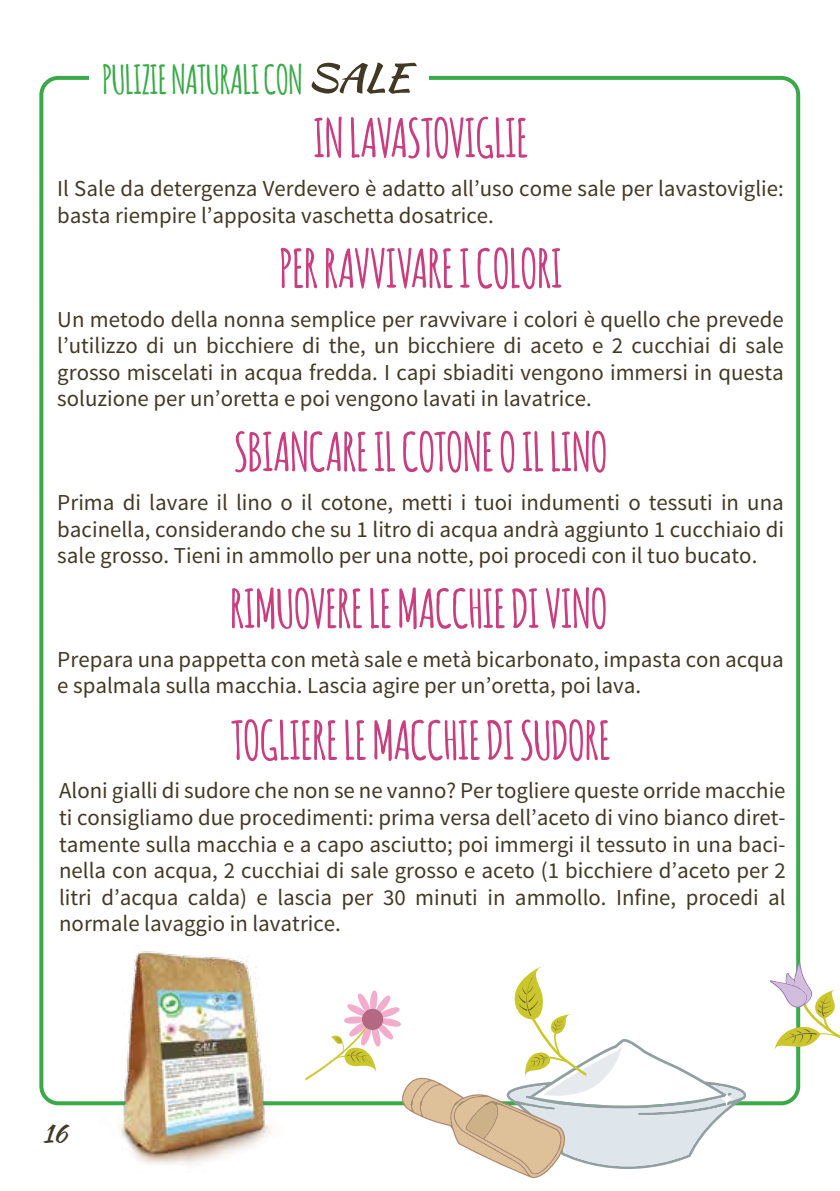
<style>
.page{position:relative;width:840px;height:1191px;background:#fff}
.page>*{position:absolute;margin:0;border:0;box-sizing:border-box;transform-origin:0 0}
.t1{font:700 52.2px "Amatic";color:#c83e7f}
.t2{font:700 39.2px "Amatic";color:#3aaa49}
.t3{font:24px "Kaushan Script";color:#423924}
.t4{font:22.8px/26.6px "Source Sans Pro";color:#423924;text-align:justify}
</style>
<div class="page">
<img style="left:65px;top:951px;width:240px;height:214px">
<svg style="left:770px;top:962px;width:69px;height:88px"></svg>
<svg style="left:305px;top:965px;width:441px;height:213px"></svg>
<svg style="left:311px;top:62px;width:105px;height:32px"></svg>
<h2 class="t2" style="left:102px;top:51px;width:202px">PULIZIE NATURALI CON</h2>
<h1 class="t1" style="left:313px;top:101px;width:216px">IN LAVASTOVIGLIE</h1>
<p class="t4" style="left:57px;top:176px;width:727px">Il Sale da detergenza Verdevero è adatto all’uso come sale per lavastoviglie: basta riempire l’apposita vaschetta dosatrice.</p>
<h1 class="t1" style="left:279px;top:231px;width:284px">PER RAVVIVARE I COLORI</h1>
<p class="t4" style="left:57px;top:306px;width:727px">Un metodo della nonna semplice per ravvivare i colori è quello che prevede l’utilizzo di un bicchiere di the, un bicchiere di aceto e 2 cucchiai di sale grosso miscelati in acqua fredda. I capi sbiaditi vengono immersi in questa soluzione per un’oretta e poi vengono lavati in lavatrice.</p>
<h1 class="t1" style="left:234px;top:415px;width:374px">SBIANCARE IL COTONE O IL LINO</h1>
<p class="t4" style="left:57px;top:489px;width:727px">Prima di lavare il lino o il cotone, metti i tuoi indumenti o tessuti in una bacinella, considerando che su 1 litro di acqua andrà aggiunto 1 cucchiaio di sale grosso. Tieni in ammollo per una notte, poi procedi con il tuo bucato.</p>
<h1 class="t1" style="left:230px;top:571px;width:378px">RIMUOVERE LE MACCHIE DI VINO</h1>
<p class="t4" style="left:57px;top:646px;width:727px">Prepara una pappetta con metà sale e metà bicarbonato, impasta con acqua e spalmala sulla macchia. Lascia agire per un’oretta, poi lava.</p>
<h1 class="t1" style="left:230px;top:703px;width:381px">TOGLIERE LE MACCHIE DI SUDORE</h1>
<p class="t4" style="left:59px;top:778px;width:727px">Aloni gialli di sudore che non se ne vanno? Per togliere queste orride macchie ti consigliamo due procedimenti: prima versa dell’aceto di vino bianco diret&shy;tamente sulla macchia e a capo asciutto; poi immergi il tessuto in una baci&shy;nella con acqua, 2 cucchiai di sale grosso e aceto (1 bicchiere d’aceto per 2 litri d’acqua calda) e lascia per 30 minuti in ammollo. Infine, procedi al normale lavaggio in lavatrice.</p>
<p class="t3" style="left:43px;top:1115px;width:26px">16</p>
</div>
